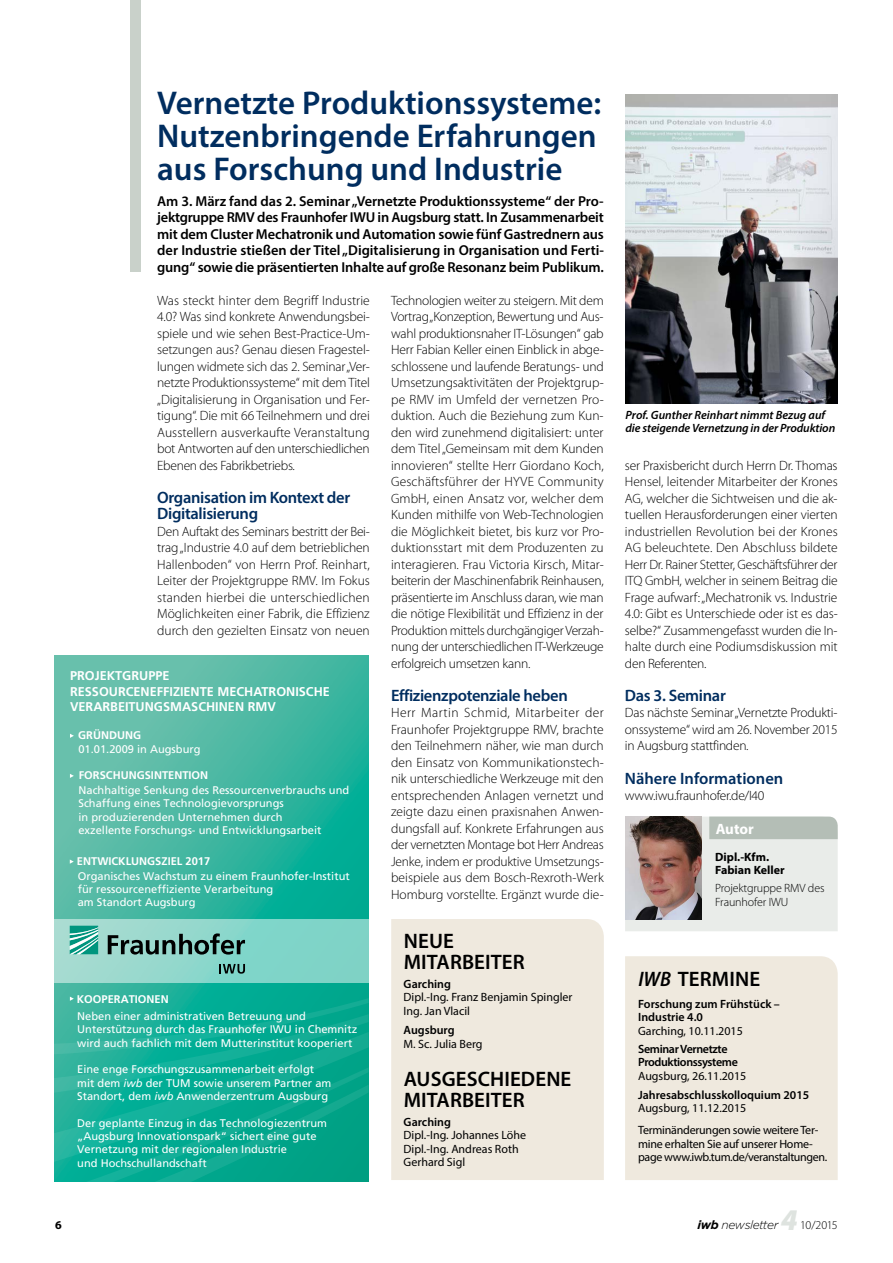
<style>
.page{position:relative;width:893px;height:1263px;background:#fff}
.page>*{position:absolute;margin:0;border:0;box-sizing:border-box;transform-origin:0 0}
.t1{font:600 33px/33px "Myriad Pro";color:#002d5f}
.t2{font:italic 900 30.15px "Myriad Pro";color:#dee3df}
.t3{font:600 21px/21px "Myriad Pro";letter-spacing:.005em;color:#000}
.t4{font:600 16.5px/16.5px "Myriad Pro";letter-spacing:-.02em;color:#002d5f}
.t5{font:600 16.5px "Myriad Pro";color:#002d5f}
.t6{font:700 15px "Myriad Pro";letter-spacing:-.005em;color:#fff}
.t7{font:600 14.4px/16.5px "Myriad Pro";letter-spacing:-.015em;color:#000;text-align:justify}
.t8{font:300 13.5px/16.5px "Myriad Pro";letter-spacing:-.02em;color:#000;text-align:justify}
.t9{font:700 12.75px/15.1px "Frutiger LT Com";color:#fff}
.t10{font:12px/13.5px "Myriad Pro";color:#000}
.t11{font:600 12px/13.5px "Myriad Pro";color:#000}
.t12{font:italic 600 12px/12.8px "Myriad Pro";letter-spacing:-.01em;color:#000}
.t13{font:12px/13.5px "Myriad Pro";letter-spacing:-.025em;color:#000}
.t14{font:12px/22px "Myriad Pro";letter-spacing:-.02em;color:#000}
.t15{font:300 12px/13.5px "Myriad Pro";letter-spacing:-.01em;color:#000}
.t16{font:600 12px/13.5px "Myriad Pro";letter-spacing:-.03em;color:#000}
.t17{font:700 12px/13.5px "Myriad Pro";color:#000}
.t18{font:italic 300 12px "Gotham";letter-spacing:-.035em;color:#000}
.t19{font:11.1px/13.4px "Frutiger LT Com";color:#fff}
.t20{font:700 11.1px "Frutiger LT Com";color:#fff}
.s1{font-style:italic}
.s2{font-style:italic;font-stretch:semi-condensed}
.s3{font-weight:700}
</style>
<div class="page">
<svg style="left:625px;top:816px;width:213px;height:115px;background:#c3beba"></svg>
<div style="left:625px;top:956px;width:213px;height:224px;background:#efe9de"></div>
<img style="left:625px;top:94px;width:213px;height:310px">
<img style="left:54px;top:655px;width:315px;height:341px">
<div style="left:54px;top:919px;width:315px;height:63px;background:linear-gradient(to right,#a6dbd1,#75d2c6)"></div>
<svg style="left:70px;top:734px;width:4px;height:4px"></svg>
<svg style="left:70px;top:774px;width:4px;height:4px"></svg>
<svg style="left:70px;top:859px;width:4px;height:5px"></svg>
<svg style="left:54px;top:996px;width:315px;height:185px;background:#0eac93"></svg>
<svg style="left:70px;top:926px;width:28px;height:28px"></svg>
<svg style="left:108px;top:933px;width:137px;height:21px;background:#5e8982"></svg>
<svg style="left:219px;top:964px;width:26px;height:10px"></svg>
<div style="left:391px;top:919px;width:213px;height:261px;background:#efe9de"></div>
<div style="left:130px;top:0;width:10px;height:272px;background:#c9d1ca"></div>
<h1 class="t1" style="left:157px;top:85px;width:445px">Vernetzte Produktionssysteme:<br>Nutzenbringende Erfahrungen aus Forschung und Industrie</h1>
<p class="t7" style="left:157px;top:192px;width:448px">Am 3. März fand das 2. Seminar „Vernetzte Produktionssysteme“ der Pro&shy;jektgruppe RMV des Fraunhofer IWU in Augsburg statt. In Zusammenarbeit mit dem Cluster Mechatronik und Automation sowie fünf Gastrednern aus der Industrie stießen der Titel „Digitalisierung in Organisation und Ferti&shy;gung“ sowie die präsentierten Inhalte auf große Resonanz beim Publikum.</p>
<p class="t8" style="left:157px;top:292px;width:214px">Was steckt hinter dem Begriff Industrie 4.0? Was sind konkrete Anwendungsbei&shy;spiele und wie sehen Best-Practice-Um&shy;setzungen aus? Genau diesen Fragestel&shy;lungen widmete sich das 2. Seminar „Ver&shy;netzte Produktionssysteme“ mit dem Titel „Digitalisierung in Organisation und Fer&shy;tigung“. Die mit 66 Teilnehmern und drei Ausstellern ausverkaufte Veranstaltung bot Antworten auf den unterschiedlichen Ebenen des Fabrikbetriebs.</p>
<p class="t4" style="left:157px;top:489px;width:195px">Organisation im Kontext der<br>Digitalisierung</p>
<p class="t8" style="left:157px;top:523px;width:214px">Den Auftakt des Seminars bestritt der Bei&shy;trag „Industrie 4.0 auf dem betrieblichen Hallenboden“ von Herrn Prof. Reinhart, Leiter der Projektgruppe RMV. Im Fokus standen hierbei die unterschiedlichen Möglichkeiten einer Fabrik, die Effizienz durch den gezielten Einsatz von neuen</p>
<p class="t8" style="left:391px;top:292px;width:214px">Technologien weiter zu steigern. Mit dem Vortrag „Konzeption, Bewertung und Aus&shy;wahl produktionsnaher IT-Lösungen“ gab Herr Fabian Keller einen Einblick in abge&shy;schlossene und laufende Beratungs- und Umsetzungsaktivitäten der Projektgrup&shy;pe RMV im Umfeld der vernetzen Pro&shy;duktion. Auch die Beziehung zum Kun&shy;den wird zunehmend digitalisiert: unter dem Titel „Gemeinsam mit dem Kunden innovieren“ stellte Herr Giordano Koch, Geschäftsführer der HYVE Community GmbH, einen Ansatz vor, welcher dem Kunden mithilfe von Web-Technologien die Möglichkeit bietet, bis kurz vor Pro&shy;duktionsstart mit dem Produzenten zu interagieren. Frau Victoria Kirsch, Mitar&shy;beiterin der Maschinenfabrik Reinhausen, präsentierte im Anschluss daran, wie man die nötige Flexibilität und Effizienz in der Produktion mittels durchgängiger Verzah&shy;nung der unterschiedlichen IT-Werkzeuge erfolgreich umsetzen kann.</p>
<p class="t4" style="left:391px;top:687px;width:178px">Effizienzpotenziale heben</p>
<p class="t8" style="left:391px;top:705px;width:214px">Herr Martin Schmid, Mitarbeiter der Fraunhofer Projektgruppe RMV, brachte den Teilnehmern näher, wie man durch den Einsatz von Kommunikationstech&shy;nik unterschiedliche Werkzeuge mit den entsprechenden Anlagen vernetzt und zeigte dazu einen praxisnahen Anwen&shy;dungsfall auf. Konkrete Erfahrungen aus der vernetzten Montage bot Herr Andreas Jenke, indem er produktive Umsetzungs&shy;beispiele aus dem Bosch-Rexroth-Werk Homburg vorstellte. Ergänzt wurde die-</p>
<p class="t9" style="left:70px;top:668px;width:261px">PROJEKTGRUPPE<br>RESSOURCENEFFIZIENTE MECHATRONISCHE<br>VERARBEITUNGSMASCHINEN RMV</p>
<p class="t20" style="left:78px;top:729px;width:64px">GRÜNDUNG</p>
<p class="t19" style="left:78px;top:742px;width:124px">01.01.2009 in Augsburg</p>
<p class="t20" style="left:79px;top:769px;width:131px">FORSCHUNGSINTENTION</p>
<p class="t19" style="left:78px;top:784px;width:272px">Nachhaltige Senkung des Ressourcenverbrauchs und Schaffung eines Technologievorsprungs<br>in produzierenden Unternehmen durch<br>exzellente Forschungs- und Entwicklungsarbeit</p>
<p class="t20" style="left:77px;top:854px;width:135px">ENTWICKLUNGSZIEL 2017</p>
<p class="t19" style="left:78px;top:869px;width:273px">Organisches Wachstum zu einem Fraunhofer-Institut für ressourceneffiziente Verarbeitung<br>am Standort Augsburg</p>
<p class="t20" style="left:77px;top:992px;width:93px">KOOPERATIONEN</p>
<p class="t19" style="left:77px;top:1009px;width:281px">Neben einer administrativen Betreuung und<br>Unterstützung durch das Fraunhofer IWU in Chemnitz wird auch fachlich mit dem Mutterinstitut kooperiert</p>
<p class="t19" style="left:77px;top:1063px;width:256px">Eine enge Forschungszusammenarbeit erfolgt mit dem <span class="s1">iwb</span> der TUM sowie unserem Partner am<br>Standort, dem <span class="s1">iwb</span> Anwenderzentrum Augsburg</p>
<p class="t19" style="left:77px;top:1116px;width:251px">Der geplante Einzug in das Technologiezentrum „Augsburg Innovationspark“ sichert eine gute Vernetzung mit der regionalen Industrie<br>und Hochschullandschaft</p>
<h3 class="t3" style="left:404px;top:929px;width:122px">NEUE<br>MITARBEITER</h3>
<p class="t11" style="left:404px;top:977px;width:49px">Garching</p>
<p class="t10" style="left:404px;top:990px;width:170px">Dipl.-Ing. Franz Benjamin Spingler<br>Ing. Jan Vlacil</p>
<p class="t11" style="left:404px;top:1023px;width:53px">Augsburg</p>
<p class="t10" style="left:404px;top:1037px;width:81px">M. Sc. Julia Berg</p>
<h3 class="t3" style="left:404px;top:1067px;width:169px">AUSGESCHIEDENE<br>MITARBEITER</h3>
<p class="t11" style="left:404px;top:1115px;width:49px">Garching</p>
<p class="t10" style="left:404px;top:1128px;width:124px">Dipl.-Ing. Johannes Löhe<br>Dipl.-Ing. Andreas Roth<br>Gerhard Sigl</p>
<p class="t12" style="left:626px;top:409px;width:211px">Prof. Gunther Reinhart nimmt Bezug auf die steigende Vernetzung in der Produktion</p>
<p class="t8" style="left:625px;top:457px;width:214px">ser Praxisbericht durch Herrn Dr. Thomas Hensel, leitender Mitarbeiter der Krones AG, welcher die Sichtweisen und die ak&shy;tuellen Herausforderungen einer vierten industriellen Revolution bei der Krones AG beleuchtete. Den Abschluss bildete Herr Dr. Rainer Stetter, Geschäftsführer der ITQ GmbH, welcher in seinem Beitrag die Frage aufwarf: „Mechatronik vs. Industrie 4.0: Gibt es Unterschiede oder ist es das&shy;selbe?“ Zusammengefasst wurden die In&shy;halte durch eine Podiumsdiskussion mit den Referenten.</p>
<p class="t4" style="left:625px;top:687px;width:102px">Das 3. Seminar</p>
<p class="t8" style="left:625px;top:705px;width:214px">Das nächste Seminar „Vernetzte Produkti&shy;onssysteme“ wird am 26. November 2015 in Augsburg stattfinden.</p>
<p class="t5" style="left:625px;top:767px;width:160px">Nähere Informationen</p>
<p class="t8" style="left:625px;top:787px;width:141px">www.iwu.fraunhofer.de/I40</p>
<p class="t6" style="left:716px;top:819px;width:40px">Autor</p>
<p class="t17" style="left:715px;top:850px;width:71px">Dipl.-Kfm.<br>Fabian Keller</p>
<p class="t15" style="left:715px;top:882px;width:111px">Projektgruppe RMV des<br>Fraunhofer IWU</p>
<h3 class="t3" style="left:638px;top:968px;width:123px"><span class="s2">IWB</span> TERMINE</h3>
<p class="t11" style="left:638px;top:997px;width:143px">Forschung zum Frühstück –<br>Industrie 4.0</p>
<p class="t10" style="left:638px;top:1024px;width:106px">Garching, 10.11.2015</p>
<p class="t16" style="left:638px;top:1041px;width:101px">Seminar Vernetzte<br>Produktionssysteme</p>
<p class="t10" style="left:638px;top:1068px;width:110px">Augsburg, 26.11.2015</p>
<p class="t11" style="left:638px;top:1088px;width:173px">Jahresabschlusskolloquium 2015</p>
<p class="t14" style="left:638px;top:1097px;width:182px">Augsburg, 11.12.2015<br>Terminänderungen sowie weitere Ter-</p>
<p class="t13" style="left:638px;top:1137px;width:191px">mine erhalten Sie auf unserer Home&shy;page www.iwb.tum.de/veranstaltungen.</p>
<p class="t17" style="left:55px;top:1218px;width:8px">6</p>
<p class="t18" style="left:697px;top:1218px;width:83px"><span class="s3">iwb</span> newsletter</p>
<h2 class="t2" style="left:781px;top:1203px;width:18px">4</h2>
<p class="t15" style="left:800px;top:1218px;width:39px">10/2015</p>
</div>
